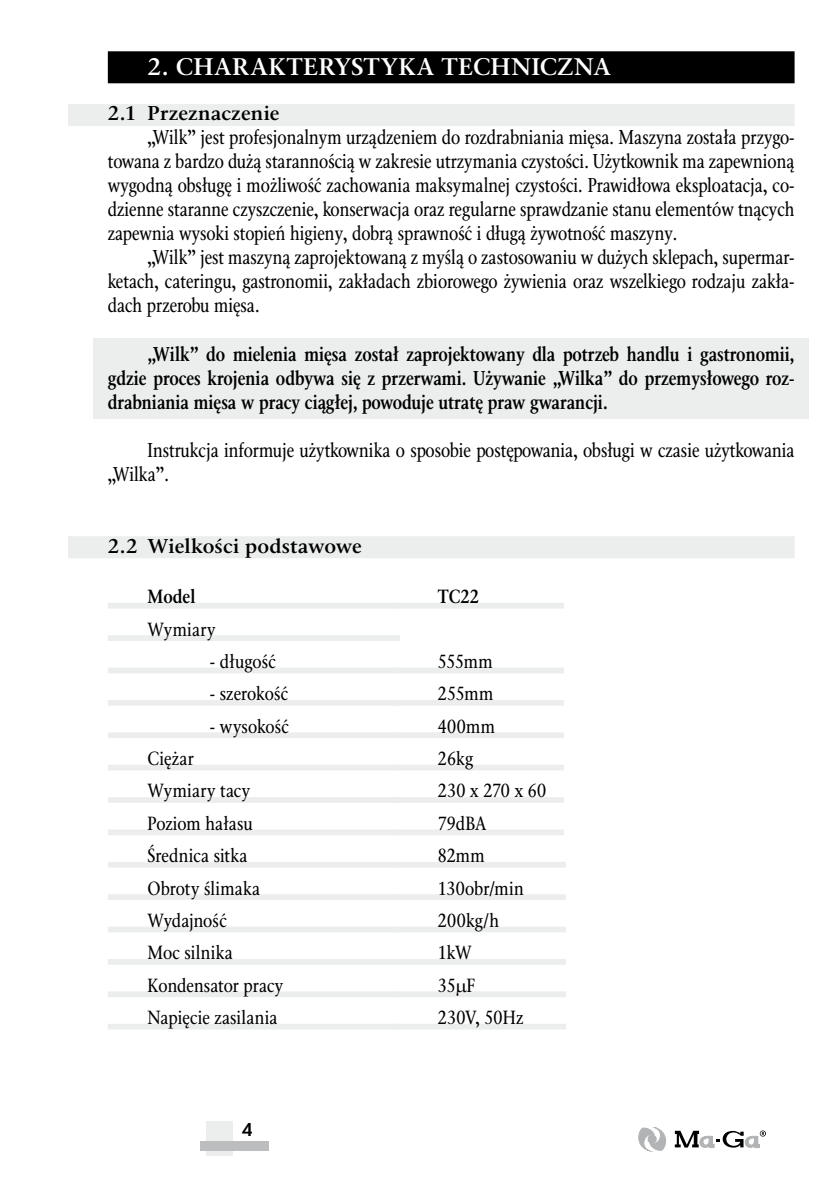
<style>
.page{position:relative;width:840px;height:1191px;background:#fff}
.page>*{position:absolute;margin:0;border:0;box-sizing:border-box;transform-origin:0 0}
.t1{font:700 24px "Classic PSEFN";letter-spacing:.02em;color:#fff}
.t2{font:20px/24px "Classic Cnd EFN";color:#000;text-align:justify}
.t3{font:700 20px/24px "Classic Cnd EFN";color:#000;text-align:justify}
.t4{font:700 20px "Classic PSEFN";letter-spacing:.01em;color:#000}
.t5{font:19px/32.4px "Classic Cnd EFN";letter-spacing:.005em;color:#000;scale:1.05 1}
.t6{font:700 19px "Classic Cnd EFN";color:#000;scale:1.05 1}
.t7{font:800 18px "Futurum Ibis EE";color:#000}
</style>
<div class="page">
<div style="left:206px;top:1121px;width:26px;height:34px;background:#eceded"></div>
<div style="left:200px;top:1140px;width:68px;height:10px;background:#bbbdbe"></div>
<svg style="left:638px;top:1127px;width:28px;height:24px"></svg>
<div style="left:647px;top:1135px;width:9px;height:8px;background:#b1b3b4;border-radius:50%"></div>
<div style="left:647px;top:1135px;width:9px;height:8px;border:1px solid #b1b3b4;border-radius:50%"></div>
<svg style="left:674px;top:1130px;width:91px;height:18px"></svg>
<div style="left:94px;top:338px;width:714px;height:81px;background:#eceded"></div>
<div style="left:108px;top:51px;width:686px;height:32px;background:#000"></div>
<div style="left:68px;top:104px;width:726px;height:22px;background:#eceded"></div>
<div style="left:68px;top:536px;width:726px;height:22px;background:#eceded"></div>
<div style="left:396px;top:603px;width:167px;height:5px;background:#eceded"></div>
<div style="left:396px;top:667px;width:167px;height:6px;background:#eceded"></div>
<div style="left:396px;top:700px;width:167px;height:6px;background:#eceded"></div>
<div style="left:396px;top:732px;width:167px;height:6px;background:#eceded"></div>
<div style="left:396px;top:764px;width:167px;height:6px;background:#eceded"></div>
<div style="left:396px;top:797px;width:167px;height:6px;background:#eceded"></div>
<div style="left:396px;top:829px;width:167px;height:6px;background:#eceded"></div>
<div style="left:396px;top:862px;width:169px;height:5px;background:#eceded"></div>
<div style="left:396px;top:894px;width:169px;height:6px;background:#eceded"></div>
<div style="left:396px;top:926px;width:169px;height:6px;background:#eceded"></div>
<div style="left:396px;top:959px;width:169px;height:5px;background:#eceded"></div>
<div style="left:396px;top:991px;width:169px;height:6px;background:#eceded"></div>
<div style="left:396px;top:1023px;width:169px;height:6px;background:#eceded"></div>
<div style="left:108px;top:603px;width:291px;height:5px;background:#eceded"></div>
<div style="left:108px;top:635px;width:291px;height:6px;background:#eceded"></div>
<div style="left:108px;top:667px;width:291px;height:6px;background:#eceded"></div>
<div style="left:108px;top:700px;width:291px;height:6px;background:#eceded"></div>
<div style="left:108px;top:732px;width:291px;height:6px;background:#eceded"></div>
<div style="left:108px;top:764px;width:291px;height:6px;background:#eceded"></div>
<div style="left:108px;top:797px;width:291px;height:6px;background:#eceded"></div>
<div style="left:108px;top:829px;width:291px;height:6px;background:#eceded"></div>
<div style="left:108px;top:862px;width:291px;height:5px;background:#eceded"></div>
<div style="left:108px;top:894px;width:291px;height:6px;background:#eceded"></div>
<div style="left:108px;top:926px;width:291px;height:6px;background:#eceded"></div>
<div style="left:108px;top:959px;width:291px;height:5px;background:#eceded"></div>
<div style="left:108px;top:991px;width:291px;height:6px;background:#eceded"></div>
<div style="left:108px;top:1023px;width:291px;height:6px;background:#eceded"></div>
<p class="t1" style="left:147px;top:52px;width:464px">2. CHARAKTERYSTYKA TECHNICZNA</p>
<p class="t4" style="left:108px;top:102px;width:173px">2.1 Przeznaczenie</p>
<p class="t2" style="left:108px;top:126px;width:688px;text-indent:40px">„Wilk” jest profesjonalnym urządzeniem do rozdrabniania mięsa. Maszyna została przygo&shy;towana z bardzo dużą starannością w zakresie utrzymania czystości. Użytkownik ma zapewnioną wygodną obsługę i możliwość zachowania maksymalnej czystości. Prawidłowa eksploatacja, co&shy;dzienne staranne czyszczenie, konserwacja oraz regularne sprawdzanie stanu elementów tnących zapewnia wysoki stopień higieny, dobrą sprawność i długą żywotność maszyny.</p>
<p class="t2" style="left:108px;top:246px;width:687px;text-indent:40px">„Wilk” jest maszyną zaprojektowaną z myślą o zastosowaniu w dużych sklepach, supermar&shy;ketach, cateringu, gastronomii, zakładach zbiorowego żywienia oraz wszelkiego rodzaju zakła&shy;dach przerobu mięsa.</p>
<p class="t3" style="left:108px;top:342px;width:687px;text-indent:40px">„Wilk” do mielenia mięsa został zaprojektowany dla potrzeb handlu i gastronomii, gdzie proces krojenia odbywa się z przerwami. Używanie „Wilka” do przemysłowego roz&shy;drabniania mięsa w pracy ciągłej, powoduje utratę praw gwarancji.</p>
<p class="t2" style="left:108px;top:438px;width:688px;text-indent:40px">Instrukcja informuje użytkownika o sposobie postępowania, obsługi w czasie użytkowania „Wilka”.</p>
<p class="t4" style="left:108px;top:534px;width:255px">2.2 Wielkości podstawowe</p>
<p class="t6" style="left:147px;top:585px;width:47px">Model</p>
<p class="t5" style="left:147px;top:613px;width:66px">Wymiary</p>
<p class="t5" style="left:210px;top:646px;width:64px">- długość</p>
<p class="t5" style="left:210px;top:678px;width:76px">- szerokość</p>
<p class="t5" style="left:210px;top:711px;width:77px">- wysokość</p>
<p class="t5" style="left:147px;top:743px;width:131px">Ciężar<br>Wymiary tacy<br>Poziom hałasu<br>Średnica sitka<br>Obroty ślimaka<br>Wydajność<br>Moc silnika<br>Kondensator pracy<br>Napięcie zasilania</p>
<p class="t7" style="left:242px;top:1119px;width:13px">4</p>
<p class="t6" style="left:437px;top:585px;width:41px">TC22</p>
<p class="t5" style="left:437px;top:646px;width:104px">555mm<br>255mm<br>400mm<br>26kg<br>230 x 270 x 60<br>79dBA<br>82mm<br>130obr/min<br>200kg/h<br>1kW<br>35 F<br>230V, 50Hz</p>
</div>
